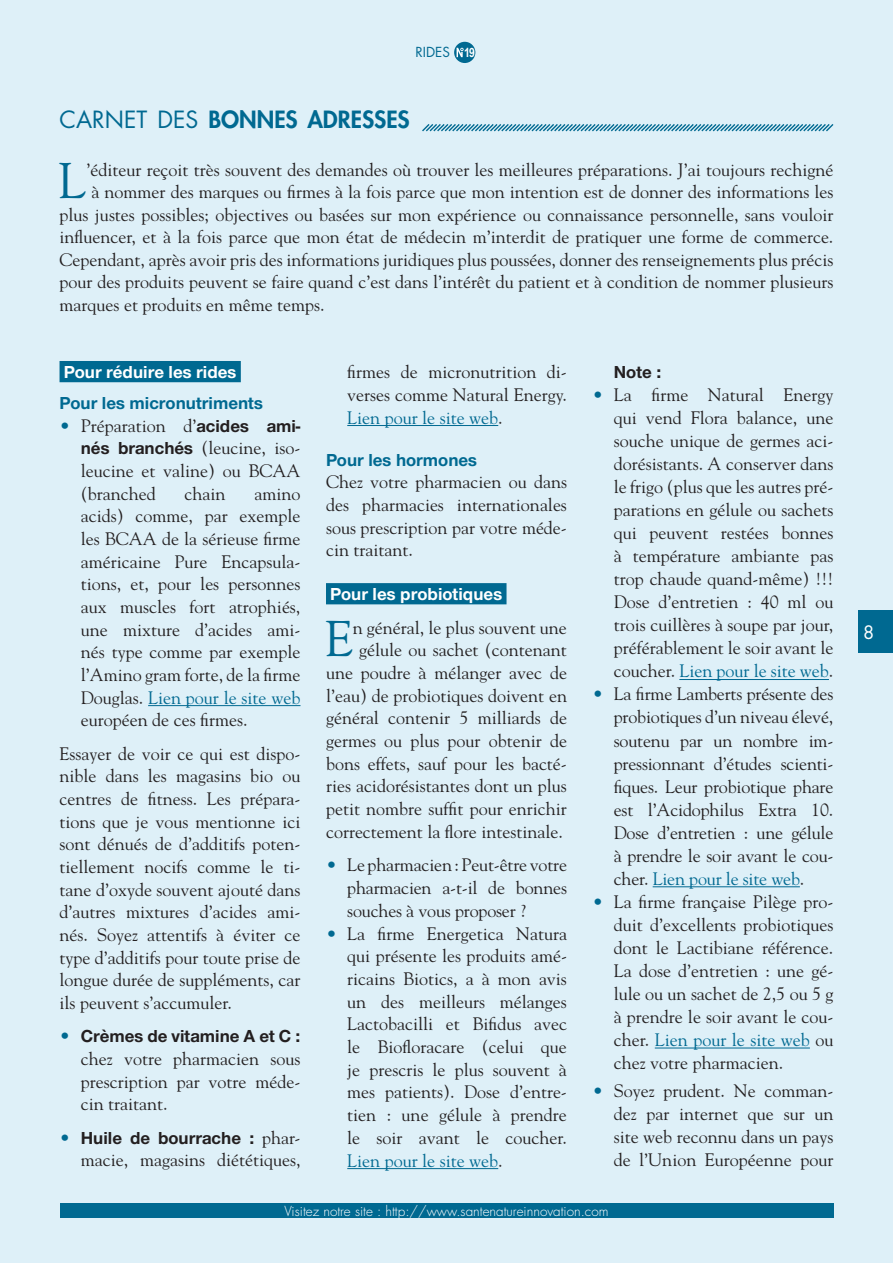
<style>
.page{position:relative;width:893px;height:1263px;background:#def0f8}
.page>*{position:absolute;margin:0;border:0;box-sizing:border-box;transform-origin:0 0}
.t1{font:49.95px "Goudy";color:#006991}
.t2{font:800 23.1px "Futura";color:#006991}
.t3{font:18px/22.6px "Goudy";color:#231f20;text-align:justify}
.t4{font:700 18px "Nimbus Sans Novus T";color:#231f20}
.t5{font:700 18px "Nimbus Sans Novus T";color:#fff}
.t6{font:700 18px "Nimbus Sans Novus T";color:#006991}
.t7{font:18px "Futura";color:#fff}
.t8{font:300 13.5px "Futura";color:#fff}
.t9{font:13.5px "Futura";color:#006991}
.s1{font-family:"Arial Narrow";font-weight:700;font-size:12.9px;color:#fff}
.s2{font-weight:400}
.s3{color:#006991}
.s4{font-family:"Nimbus Sans Novus T";font-weight:700}
.s5{font-family:"Goudy";font-weight:400;color:#006991}
.s6{font-family:"Goudy";font-weight:400}
</style>
<div class="page">
<div style="left:454px;top:42px;width:21px;height:21px;background:#006991;border-radius:50%"></div>
<svg style="left:457px;top:48px;width:7px;height:9px"></svg>
<div style="left:859px;top:610px;width:34px;height:43px;background:#006991"></div>
<div style="left:60px;top:1203px;width:773px;height:15px;background:#006991"></div>
<svg style="left:422px;top:124px;width:412px;height:8px"></svg>
<div style="left:60px;top:361px;width:181px;height:21px;background:#006991"></div>
<hr style="left:148px;top:705px;width:152px;height:1px;background:#006991">
<hr style="left:347px;top:425px;width:151px;height:1px;background:#006991">
<div style="left:326px;top:583px;width:180px;height:21px;background:#006991"></div>
<hr style="left:347px;top:1168px;width:151px;height:1px;background:#006991">
<hr style="left:679px;top:679px;width:150px;height:1px;background:#006991">
<hr style="left:653px;top:886px;width:147px;height:1px;background:#006991">
<hr style="left:655px;top:1047px;width:155px;height:1px;background:#006991">
<p class="t9" style="left:415px;top:43px;width:61px">Rides <span class="s1">19</span></p>
<p class="t2" style="left:60px;top:104px;width:352px"><span class="s2">CARNET DES</span> BONNES ADRESSES</p>
<h1 class="t1" style="left:59px;top:150px;width:29px">L</h1>
<p class="t3" style="left:86px;top:158px;width:749px">’éditeur reçoit très souvent des demandes où trouver les meilleures préparations. J’ai toujours rechigné</p>
<p class="t3" style="left:92px;top:180px;width:743px">à nommer des marques ou firmes à la fois parce que mon intention est de donner des informations les</p>
<p class="t3" style="left:60px;top:203px;width:775px">plus justes possibles; objectives ou basées sur mon expérience ou connaissance personnelle, sans vouloir</p>
<p class="t3" style="left:60px;top:225px;width:775px">influencer, et à la fois parce que mon état de médecin m’interdit de pratiquer une forme de commerce.</p>
<p class="t3" style="left:60px;top:248px;width:775px">Cependant, après avoir pris des informations juridiques plus poussées, donner des renseignements plus précis</p>
<p class="t3" style="left:60px;top:270px;width:775px">pour des produits peuvent se faire quand c’est dans l’intérêt du patient et à condition de nommer plusieurs</p>
<p class="t3" style="left:60px;top:293px;width:267px">marques et produits en même temps.</p>
<p class="t5" style="left:64px;top:361px;width:174px">Pour réduire les rides</p>
<p class="t6" style="left:60px;top:392px;width:205px">Pour les micronutriments</p>
<p class="t3" style="left:81px;top:414px;width:221px;text-indent:-21px"><span class="s3">•</span> Préparation d’<span class="s4">acides ami&shy;nés branchés</span> (leucine, iso&shy;leucine et valine) ou BCAA (branched</p>
<p class="t3" style="left:185px;top:482px;width:43px">chain</p>
<p class="t3" style="left:81px;top:482px;width:221px;text-indent:174px">amino acids) comme, par exemple les BCAA de la sérieuse firme américaine Pure Encapsula&shy;tions, et, pour les personnes aux muscles fort atrophiés, une mixture d’acides ami&shy;nés type comme par exemple l’Amino gram forte, de la firme Douglas. <span class="s3">Lien pour le site web </span>européen de ces firmes.</p>
<p class="t3" style="left:60px;top:742px;width:242px">Essayer de voir ce qui est dispo&shy;nible dans les magasins bio ou centres de fitness. Les prépara&shy;tions que je vous mentionne ici sont dénués de d’additifs poten&shy;tiellement nocifs comme le ti&shy;tane d’oxyde souvent ajouté dans d’autres mixtures d’acides ami&shy;nés. Soyez attentifs à éviter ce type d’additifs pour toute prise de longue durée de suppléments, car ils peuvent s’accumuler.</p>
<p class="t4" style="left:60px;top:1026px;width:242px"><span class="s5">•</span> Crèmes de vitamine A et C :</p>
<p class="t3" style="left:81px;top:1047px;width:221px">chez votre pharmacien sous prescription par votre méde&shy;cin traitant.</p>
<p class="t4" style="left:60px;top:1127px;width:242px"><span class="s5">•</span> Huile de bourrache : <span class="s6">phar-</span></p>
<p class="t3" style="left:81px;top:1148px;width:221px">macie, magasins diététiques,</p>
<p class="t3" style="left:347px;top:360px;width:221px">firmes de micronutrition di&shy;verses comme Natural Energy.<br><span class="s3">Lien pour le site web</span>.</p>
<p class="t6" style="left:326px;top:449px;width:153px">Pour les hormones</p>
<p class="t3" style="left:326px;top:470px;width:242px">Chez votre pharmacien ou dans des pharmacies internationales sous prescription par votre méde&shy;cin traitant.</p>
<p class="t5" style="left:330px;top:583px;width:174px">Pour les probiotiques</p>
<h1 class="t1" style="left:325px;top:608px;width:29px">E</h1>
<p class="t3" style="left:326px;top:616px;width:242px;text-align:right">n général, le plus souvent une gélule ou sachet (contenant<br>une poudre à mélanger avec de l’eau) de probiotiques doivent en général contenir 5 milliards de germes ou plus pour obtenir de bons effets, sauf pour les bacté&shy;ries acidorésistantes dont un plus petit nombre suffit pour enrichir correctement la flore intestinale.</p>
<p class="t3" style="left:347px;top:853px;width:221px;text-indent:-21px"><span class="s3">•</span> Le pharmacien : Peut-être votre pharmacien a-t-il de bonnes souches à vous proposer ?</p>
<p class="t3" style="left:347px;top:921px;width:221px;text-indent:-21px"><span class="s3">•</span> La firme Energetica Natura qui présente les produits amé&shy;ricains Biotics, a à mon avis un des meilleurs mélanges Lactobacilli et Bifidus avec le Biofloracare (celui que je prescris le plus souvent à mes patients). Dose d’entre&shy;tien : une gélule à prendre le soir avant le coucher.<br><span class="s3">Lien pour le site web</span>.</p>
<p class="t4" style="left:614px;top:361px;width:49px">Note :</p>
<p class="t3" style="left:614px;top:383px;width:221px;text-indent:-21px"><span class="s3">•</span> La firme Natural Energy qui vend Flora balance, une souche unique de germes aci&shy;dorésistants. A conserver dans le frigo (plus que les autres pré&shy;parations en gélule ou sachets qui peuvent restées bonnes à température ambiante pas trop chaude quand-même) !!!<br>Dose d’entretien : 40 ml ou trois cuillères à soupe par jour, préférablement le soir avant le coucher. <span class="s3">Lien pour le site web</span>.</p>
<p class="t3" style="left:614px;top:682px;width:221px;text-indent:-21px"><span class="s3">•</span> La firme Lamberts présente des probiotiques d’un niveau élevé, soutenu par un nombre im&shy;pressionnant d’études scienti&shy;fiques. Leur probiotique phare est l’Acidophilus Extra 10.<br>Dose d’entretien : une gélule à prendre le soir avant le cou&shy;cher. <span class="s3">Lien pour le site web</span>.</p>
<p class="t3" style="left:614px;top:889px;width:221px;text-indent:-21px"><span class="s3">•</span> La firme française Pilège pro&shy;duit d’excellents probiotiques dont le Lactibiane référence.<br>La dose d’entretien : une gé&shy;lule ou un sachet de 2,5 ou 5 g à prendre le soir avant le cou&shy;cher. <span class="s3">Lien pour le site web</span> ou chez votre pharmacien.</p>
<p class="t3" style="left:614px;top:1079px;width:221px;text-indent:-21px"><span class="s3">•</span> Soyez prudent. Ne comman&shy;dez par internet que sur un site web reconnu dans un pays de l’Union Européenne pour</p>
<p class="t8" style="left:284px;top:1202px;width:326px">Visitez notre site : http://www.santenatureinnovation.com</p>
<p class="t7" style="left:863px;top:619px;width:13px">8</p>
</div>
